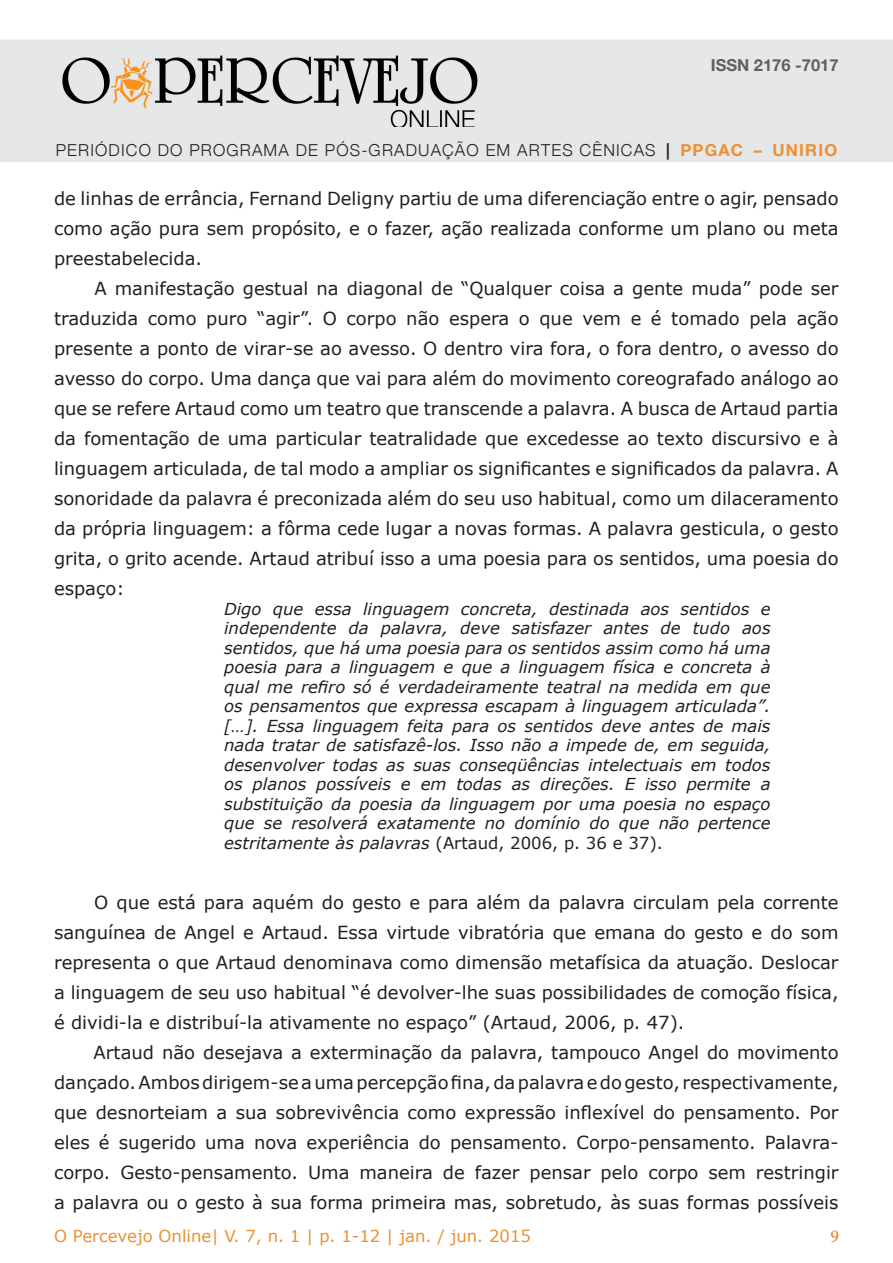
<style>
.page{position:relative;width:893px;height:1263px;background:#fff}
.page>*{position:absolute;margin:0;border:0;box-sizing:border-box;transform-origin:0 0}
.t1{font:18px/30px "Verdana";color:#231f20;text-align:justify}
.t2{font:18px "Minion Pro";color:#f47521}
.t3{font:italic 16.5px/19.5px "Verdana";color:#231f20;text-align:justify}
.t4{font:300 16.5px "Helvetica Neue";letter-spacing:.07em;color:#231f20}
.t5{font:16.5px "Verdana";color:#ed9030}
.t6{font:700 16.5px "Helvetica Neue";color:#5f5f62}
.s1{font-weight:700}
.s2{font-weight:700;color:#ed9030}
.s3{font-style:normal}
</style>
<div class="page">
<div style="left:0;top:40px;width:893px;height:122px;background:#e6e7e9"></div>
<img style="left:62px;top:55px;width:416px;height:71px">
<p class="t6" style="left:711px;top:50px;width:129px">ISSN 2176 -7017</p>
<p class="t4" style="left:56px;top:136px;width:783px">PERIÓDICO DO PROGRAMA DE PÓS-GRADUAÇÃO EM ARTES CÊNICAS <span class="s1">|</span> <span class="s2">PPGAC – UNIRIO</span></p>
<p class="t1" style="left:54px;top:183px;width:786px">de linhas de errância, Fernand Deligny partiu de uma diferenciação entre o agir, pensado como ação pura sem propósito, e o fazer, ação realizada conforme um plano ou meta preestabelecida.</p>
<p class="t1" style="left:54px;top:273px;width:786px;text-indent:40px">A manifestação gestual na diagonal de “Qualquer coisa a gente muda” pode ser traduzida como puro “agir”. O corpo não espera o que vem e é tomado pela ação presente a ponto de virar-se ao avesso. O dentro vira fora, o fora dentro, o avesso do avesso do corpo. Uma dança que vai para além do movimento coreografado análogo ao que se refere Artaud como um teatro que transcende a palavra. A busca de Artaud partia da fomentação de uma particular teatralidade que excedesse ao texto discursivo e à linguagem articulada, de tal modo a ampliar os significantes e significados da palavra. A sonoridade da palavra é preconizada além do seu uso habitual, como um dilaceramento da própria linguagem: a fôrma cede lugar a novas formas. A palavra gesticula, o gesto grita, o grito acende. Artaud atribuí isso a uma poesia para os sentidos, uma poesia do espaço:</p>
<p class="t3" style="left:224px;top:599px;width:548px">Digo que essa linguagem concreta, destinada aos sentidos e independente da palavra, deve satisfazer antes de tudo aos sentidos, que há uma poesia para os sentidos assim como há uma poesia para a linguagem e que a linguagem física e concreta à qual me refiro só é verdadeiramente teatral na medida em que os pensamentos que expressa escapam à linguagem articulada”. […]. Essa linguagem feita para os sentidos deve antes de mais nada tratar de satisfazê-los. Isso não a impede de, em seguida, desenvolver todas as suas conseqüências intelectuais em todos os planos possíveis e em todas as direções. E isso permite a substituição da poesia da linguagem por uma poesia no espaço que se resolverá exatamente no domínio do que não pertence estritamente às palavras <span class="s3">(Artaud, 2006, p. 36 e 37).</span></p>
<p class="t1" style="left:54px;top:887px;width:786px;text-indent:40px">O que está para aquém do gesto e para além da palavra circulam pela corrente sanguínea de Angel e Artaud. Essa virtude vibratória que emana do gesto e do som representa o que Artaud denominava como dimensão metafísica da atuação. Deslocar a linguagem de seu uso habitual “é devolver-lhe suas possibilidades de comoção física, é dividi-la e distribuí-la ativamente no espaço” (Artaud, 2006, p. 47).</p>
<p class="t1" style="left:54px;top:1037px;width:786px;text-indent:40px">Artaud não desejava a exterminação da palavra, tampouco Angel do movimento dançado. Ambos dirigem-se a uma percepção fina, da palavra e do gesto, respectivamente, que desnorteiam a sua sobrevivência como expressão inflexível do pensamento. Por eles é sugerido uma nova experiência do pensamento. Corpo-pensamento. Palavra&shy;corpo. Gesto-pensamento. Uma maneira de fazer pensar pelo corpo sem restringir a palavra ou o gesto à sua forma primeira mas, sobretudo, às suas formas possíveis</p>
<p class="t5" style="left:54px;top:1224px;width:479px">O Percevejo Online| V. 7, n. 1 | p. 1-12 | jan. / jun. 2015</p>
<p class="t2" style="left:830px;top:1224px;width:10px">9</p>
</div>
